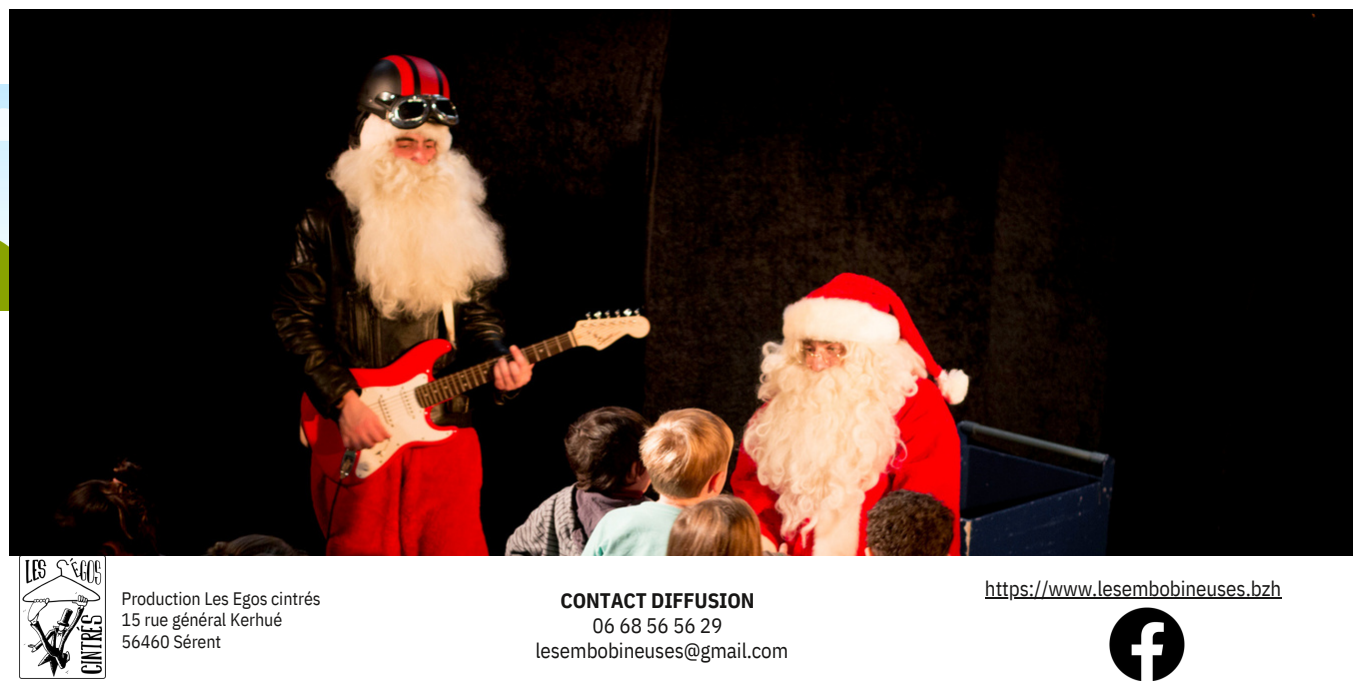
<style>
.page{position:relative;width:1361px;height:681px;background:#fff}
.page>*{position:absolute;margin:0;border:0;box-sizing:border-box;transform-origin:0 0}
.t1{font:21px/24.8px "IBM Plex Sans Cond";letter-spacing:-.005em;color:#171615;text-align:center}
.t2{font:700 21px "IBM Plex Sans Cond";letter-spacing:-.005em;color:#171615}
.t3{font:18px/21.5px "IBM Plex Sans Cond";letter-spacing:-.005em;color:#171615}
</style>
<div class="page">
<img style="left:0;top:85px;width:10px;height:225px">
<img style="left:19px;top:555px;width:86px;height:123px">
<img style="left:10px;top:10px;width:1342px;height:545px">
<img style="left:1109px;top:607px;width:74px;height:74px">
<hr style="left:984px;top:597px;width:296px;height:1px;background:#171615">
<p class="t3" style="left:121px;top:587px;width:201px">Production Les Egos cintrés<br>15 rue général Kerhué<br>56460 Sérent</p>
<p class="t2" style="left:560px;top:587px;width:195px">CONTACT DIFFUSION</p>
<p class="t1" style="left:535px;top:613px;width:254px">06 68 56 56 29 lesembobineuses@gmail.com</p>
<p class="t1" style="left:984px;top:575px;width:298px">https://www.lesembobineuses.bzh</p>
</div>
